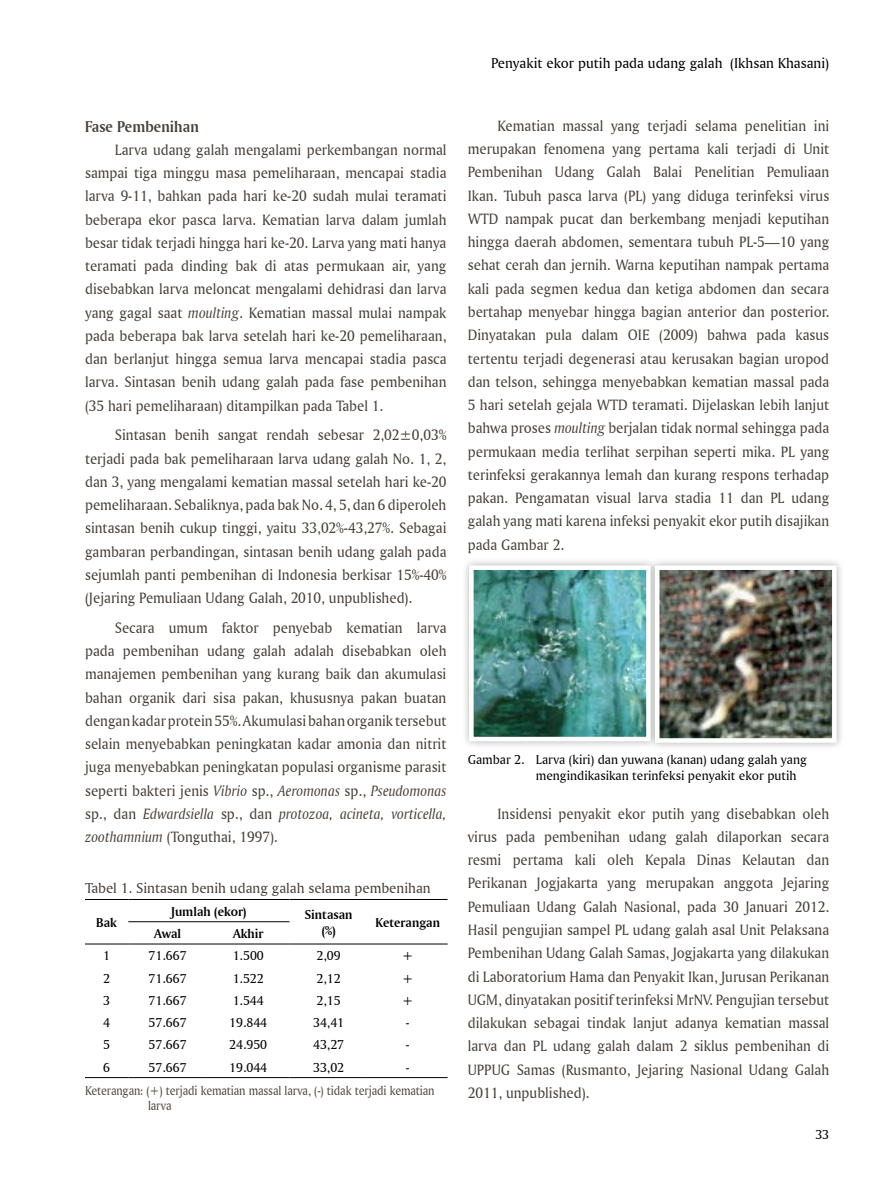
<style>
.page{position:relative;width:893px;height:1191px;background:#fff}
.page>*{position:absolute;margin:0;border:0;box-sizing:border-box;transform-origin:0 0}
.t1{font:16.5px "Amerigo BT Bold A";letter-spacing:.005em;color:#48403a;scale:.95 1}
.t2{font:15.75px/23.2px "Amerigo BT Roman A";color:#48403a;text-align:justify;scale:.95 1}
.t3{font:15.75px "Amerigo BT Italic A";color:#48403a;scale:.95 1}
.t4{font:15px "Amerigo BT Roman A";color:#000}
.t5{font:15px "Amerigo BT Roman A";color:#48403a}
.t6{font:13.5px/16.2px "Amerigo BT Roman A";color:#000}
.t7{font:13.5px/15px "Amerigo BT Roman A";letter-spacing:-.01em;color:#504a45;scale:.9 1}
.t8{font:13.5px/16.5px "Amerigo BT Bold A";color:#000;text-align:center}
.s1{font-family:"Amerigo BT Italic A"}
.s2{font-family:"Amerigo BT Roman A"}
</style>
<div class="page">
<hr style="left:128px;top:921px;width:79px;height:1px;background:#000">
<hr style="left:207px;top:921px;width:83px;height:1px;background:#000">
<hr style="left:85px;top:899px;width:43px;height:1px;background:#000">
<hr style="left:85px;top:943px;width:43px;height:1px;background:#000">
<hr style="left:128px;top:899px;width:79px;height:1px;background:#000">
<hr style="left:207px;top:899px;width:83px;height:1px;background:#000">
<hr style="left:290px;top:899px;width:78px;height:1px;background:#000">
<hr style="left:368px;top:899px;width:80px;height:1px;background:#000">
<hr style="left:290px;top:943px;width:78px;height:1px;background:#000">
<hr style="left:368px;top:943px;width:80px;height:1px;background:#000">
<hr style="left:128px;top:943px;width:79px;height:1px;background:#000">
<hr style="left:207px;top:943px;width:83px;height:1px;background:#000">
<hr style="left:85px;top:1077px;width:43px;height:1px;background:#000">
<hr style="left:128px;top:1077px;width:79px;height:1px;background:#000">
<hr style="left:207px;top:1077px;width:83px;height:1px;background:#000">
<hr style="left:290px;top:1077px;width:78px;height:1px;background:#000">
<hr style="left:368px;top:1077px;width:80px;height:1px;background:#000">
<div style="left:461px;top:557px;width:204px;height:199px;background:#000;opacity:.3"></div>
<img style="left:474px;top:570px;width:172px;height:166px">
<div style="left:469px;top:565px;width:182px;height:176px;border:4px solid #fff"></div>
<div style="left:647px;top:557px;width:204px;height:200px;background:#000;opacity:.3"></div>
<img style="left:660px;top:570px;width:172px;height:167px">
<div style="left:655px;top:565px;width:182px;height:177px;border:4px solid #fff"></div>
<p class="t1" style="left:85px;top:116px;width:121px">Fase Pembenihan</p>
<p class="t2" style="left:85px;top:138px;width:382px;text-indent:30px">Larva udang galah mengalami perkembangan normal sampai tiga minggu masa pemeliharaan, mencapai stadia larva 9-11, bahkan pada hari ke-20 sudah mulai teramati beberapa ekor pasca larva. Kematian larva dalam jumlah besar tidak terjadi hingga hari ke-20. Larva yang mati hanya teramati pada dinding bak di atas permukaan air, yang disebabkan larva meloncat mengalami dehidrasi dan larva yang gagal saat <span class="s1">moulting</span>. Kematian massal mulai nampak pada beberapa bak larva setelah hari ke-20 pemeliharaan, dan berlanjut hingga semua larva mencapai stadia pasca larva. Sintasan benih udang galah pada fase pembenihan (35 hari pemeliharaan) ditampilkan pada Tabel 1.</p>
<p class="t2" style="left:85px;top:423px;width:382px;text-indent:30px">Sintasan benih sangat rendah sebesar 2,02±0,03% terjadi pada bak pemeliharaan larva udang galah No. 1, 2, dan 3, yang mengalami kematian massal setelah hari ke-20 pemeliharaan. Sebaliknya, pada bak No. 4, 5, dan 6 diperoleh sintasan benih cukup tinggi, yaitu 33,02%-43,27%. Sebagai gambaran perbandingan, sintasan benih udang galah pada sejumlah panti pembenihan di Indonesia berkisar 15%-40% (Jejaring Pemuliaan Udang Galah, 2010, unpublished).</p>
<p class="t2" style="left:85px;top:615px;width:382px;text-indent:30px">Secara umum faktor penyebab kematian larva pada pembenihan udang galah adalah disebabkan oleh manajemen pembenihan yang kurang baik dan akumulasi bahan organik dari sisa pakan, khususnya pakan buatan dengan kadar protein 55%. Akumulasi bahan organik tersebut selain menyebabkan peningkatan kadar amonia dan nitrit juga menyebabkan peningkatan populasi organisme parasit seperti bakteri jenis <span class="s1">Vibrio</span> sp., <span class="s1">Aeromonas</span> sp., <span class="s1">Pseudomonas</span></p>
<p class="t3" style="left:85px;top:804px;width:382px"><span class="s2">sp., dan</span> Edwardsiella <span class="s2">sp., dan</span> protozoa, acineta, vorticella,</p>
<p class="t2" style="left:85px;top:825px;width:204px"><span class="s1">zoothamnium</span> (Tonguthai, 1997).</p>
<p class="t5" style="left:85px;top:879px;width:347px">Tabel 1. Sintasan benih udang galah selama pembenihan</p>
<p class="t8" style="left:96px;top:913px;width:22px">Bak</p>
<p class="t8" style="left:171px;top:902px;width:77px">Jumlah (ekor)</p>
<p class="t8" style="left:305px;top:905px;width:49px">Sintasan (%)</p>
<p class="t8" style="left:375px;top:913px;width:66px">Keterangan</p>
<p class="t8" style="left:154px;top:925px;width:29px">Awal</p>
<p class="t8" style="left:233px;top:925px;width:32px">Akhir</p>
<p class="t6" style="left:103px;top:947px;width:8px">1</p>
<p class="t6" style="left:149px;top:947px;width:40px">71.667</p>
<p class="t6" style="left:233px;top:947px;width:33px">1.500</p>
<p class="t6" style="left:317px;top:947px;width:26px">2,09</p>
<p class="t6" style="left:402px;top:947px;width:13px">+</p>
<p class="t6" style="left:103px;top:969px;width:8px">2</p>
<p class="t6" style="left:149px;top:969px;width:40px">71.667</p>
<p class="t6" style="left:233px;top:969px;width:33px">1.522</p>
<p class="t6" style="left:317px;top:969px;width:26px">2,12</p>
<p class="t6" style="left:402px;top:969px;width:13px">+</p>
<p class="t6" style="left:103px;top:992px;width:8px">3</p>
<p class="t6" style="left:149px;top:992px;width:40px">71.667</p>
<p class="t6" style="left:233px;top:992px;width:33px">1.544</p>
<p class="t6" style="left:317px;top:992px;width:26px">2,15</p>
<p class="t6" style="left:402px;top:992px;width:13px">+</p>
<p class="t6" style="left:103px;top:1014px;width:8px">4</p>
<p class="t6" style="left:149px;top:1014px;width:40px">57.667</p>
<p class="t6" style="left:229px;top:1014px;width:40px">19.844</p>
<p class="t6" style="left:313px;top:1014px;width:33px">34,41</p>
<p class="t6" style="left:406px;top:1014px;width:5px">-</p>
<p class="t6" style="left:103px;top:1036px;width:8px">5</p>
<p class="t6" style="left:149px;top:1036px;width:40px">57.667</p>
<p class="t6" style="left:229px;top:1036px;width:40px">24.950</p>
<p class="t6" style="left:313px;top:1036px;width:33px">43,27</p>
<p class="t6" style="left:406px;top:1036px;width:5px">-</p>
<p class="t6" style="left:103px;top:1058px;width:8px">6</p>
<p class="t6" style="left:149px;top:1058px;width:40px">57.667</p>
<p class="t6" style="left:229px;top:1058px;width:40px">19.044</p>
<p class="t6" style="left:313px;top:1058px;width:33px">33,02</p>
<p class="t6" style="left:406px;top:1058px;width:5px">-</p>
<p class="t7" style="left:148px;top:1083px;width:320px;text-indent:-63px">Keterangan: (+) terjadi kematian massal larva, (-) tidak terjadi kematian larva</p>
<p class="t4" style="left:491px;top:54px;width:340px">Penyakit ekor putih pada udang galah (Ikhsan Khasani)</p>
<p class="t2" style="left:468px;top:114px;width:382px;text-indent:30px">Kematian massal yang terjadi selama penelitian ini merupakan fenomena yang pertama kali terjadi di Unit Pembenihan Udang Galah Balai Penelitian Pemuliaan Ikan. Tubuh pasca larva (PL) yang diduga terinfeksi virus WTD nampak pucat dan berkembang menjadi keputihan hingga daerah abdomen, sementara tubuh PL-5—10 yang sehat cerah dan jernih. Warna keputihan nampak pertama kali pada segmen kedua dan ketiga abdomen dan secara bertahap menyebar hingga bagian anterior dan posterior.<br>Dinyatakan pula dalam OIE (2009) bahwa pada kasus tertentu terjadi degenerasi atau kerusakan bagian uropod dan telson, sehingga menyebabkan kematian massal pada 5 hari setelah gejala WTD teramati. Dijelaskan lebih lanjut bahwa proses <span class="s1">moulting</span> berjalan tidak normal sehingga pada permukaan media terlihat serpihan seperti mika. PL yang terinfeksi gerakannya lemah dan kurang respons terhadap pakan. Pengamatan visual larva stadia 11 dan PL udang galah yang mati karena infeksi penyakit ekor putih disajikan pada Gambar 2.</p>
<p class="t6" style="left:536px;top:750px;width:273px;text-indent:-68px">Gambar 2. Larva (kiri) dan yuwana (kanan) udang galah yang mengindikasikan terinfeksi penyakit ekor putih</p>
<p class="t2" style="left:468px;top:801px;width:382px;text-indent:30px">Insidensi penyakit ekor putih yang disebabkan oleh virus pada pembenihan udang galah dilaporkan secara resmi pertama kali oleh Kepala Dinas Kelautan dan Perikanan Jogjakarta yang merupakan anggota Jejaring Pemuliaan Udang Galah Nasional, pada 30 Januari 2012.<br>Hasil pengujian sampel PL udang galah asal Unit Pelaksana Pembenihan Udang Galah Samas, Jogjakarta yang dilakukan di Laboratorium Hama dan Penyakit Ikan, Jurusan Perikanan UGM, dinyatakan positif terinfeksi MrNV. Pengujian tersebut dilakukan sebagai tindak lanjut adanya kematian massal larva dan PL udang galah dalam 2 siklus pembenihan di UPPUG Samas (Rusmanto, Jejaring Nasional Udang Galah 2011, unpublished).</p>
<p class="t6" style="left:815px;top:1126px;width:15px">33</p>
</div>
